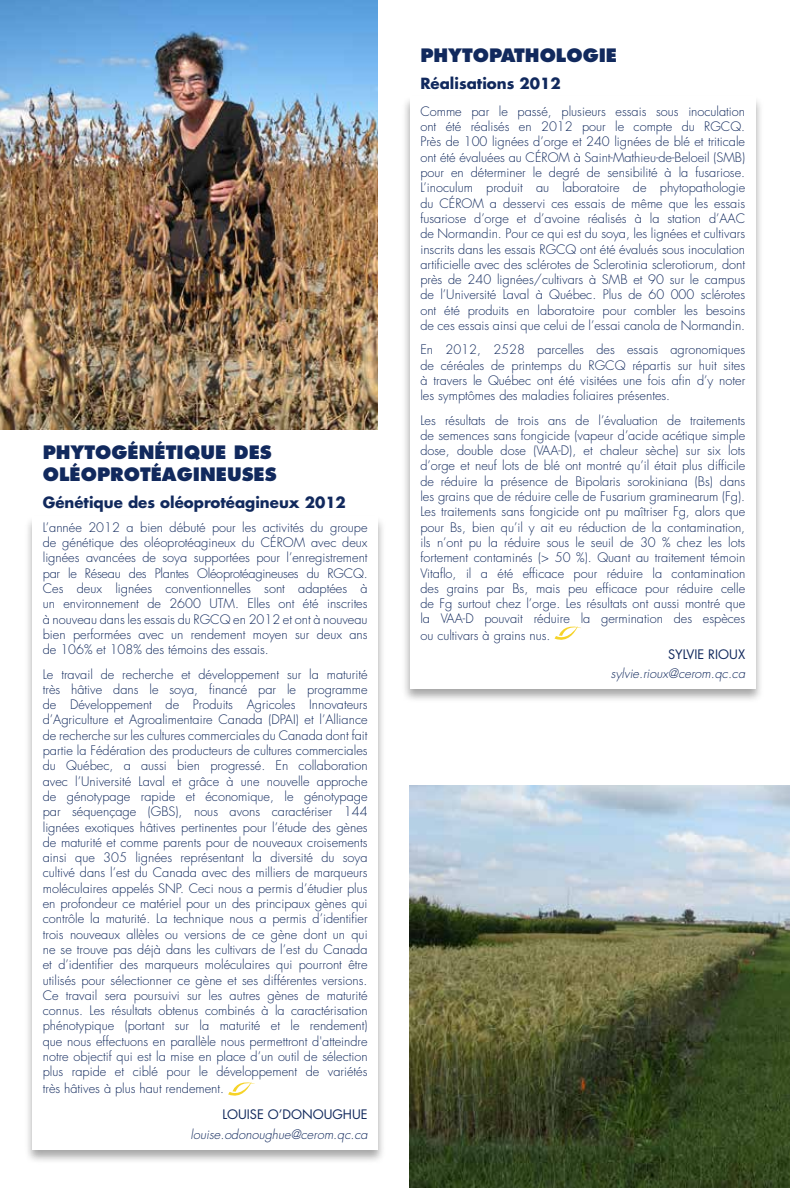
<style>
.page{position:relative;width:790px;height:1188px;background:#fff}
.page>*{position:absolute;margin:0;border:0;box-sizing:border-box;transform-origin:0 0}
.t1{font:800 18px "Futura";color:#11295d}
.t2{font:700 15px "Futura";color:#11295d}
.t3{font:300 12.75px/15.3px "Futura";color:#11295d;text-align:justify}
.t4{font:italic 300 12.75px "Futura";color:#11295d}
.t5{font:12.75px "Futura";color:#11295d}
</style>
<div class="page">
<div style="left:402px;top:95px;width:362px;height:608px;background:#000;opacity:.35"></div>
<div style="left:410px;top:96px;width:345px;height:592px;background:#fff"></div>
<div style="left:24px;top:515px;width:362px;height:649px;background:#000;opacity:.35"></div>
<div style="left:32px;top:516px;width:346px;height:633px;background:#fff"></div>
<svg style="left:228px;top:1082px;width:27px;height:14px"></svg>
<svg style="left:554px;top:626px;width:27px;height:14px"></svg>
<img style="left:0;top:0;width:378px;height:429px">
<img style="left:410px;top:785px;width:380px;height:403px">
<h1 class="t1" style="left:43px;top:441px;width:83px">PHYTOGÉNÉ</h1>
<h1 class="t1" style="left:166px;top:441px;width:108px">TIQUE DES</h1>
<h1 class="t1" style="left:43px;top:462px;width:122px">OLÉOPROTÉAGINE</h1>
<h1 class="t1" style="left:227px;top:462px;width:51px">USES</h1>
<p class="t2" style="left:43px;top:492px;width:305px">Génétique des oléoprotéagineux 2012</p>
<p class="t3" style="left:43px;top:520px;width:326px">L’année 2012 a bien débuté pour les activités du groupe de génétique des oléoprotéagineux du CÉROM avec deux lignées avancées de soya supportées pour l’enregistrement par le Réseau des Plantes Oléoprotéagineuses du RGCQ.<br>Ces deux lignées conventionnelles sont adaptées à un environnement de 2600 UTM. Elles ont été inscrites à nouveau dans les essais du RGCQ en 2012 et ont à nouveau bien performées avec un rendement moyen sur deux ans de 106% et 108% des témoins des essais.</p>
<p class="t3" style="left:43px;top:667px;width:326px">Le travail de recherche et développement sur la maturité très hâtive dans le soya, financé par le programme de Développement de Produits Agricoles Innovateurs d’Agriculture et Agroalimentaire Canada (DPAI) et l’Alliance de recherche sur les cultures commerciales du Canada dont fait partie la Fédération des producteurs de cultures commerciales du Québec, a aussi bien progressé. En collaboration avec l’Université Laval et grâce à une nouvelle approche de génotypage rapide et économique, le génotypage par séquençage (GBS), nous avons caractériser 144 lignées exotiques hâtives pertinentes pour l’étude des gènes de maturité et comme parents pour de nouveaux croisements ainsi que 305 lignées représentant la diversité du soya cultivé dans l’est du Canada avec des milliers de marqueurs moléculaires appelés SNP. Ceci nous a permis d’étudier plus en profondeur ce matériel pour un des principaux gènes qui contrôle la maturité. La technique nous a permis d’identifier trois nouveaux allèles ou versions de ce gène dont un qui ne se trouve pas déjà dans les cultivars de l’est du Canada et d’identifier des marqueurs moléculaires qui pourront être utilisés pour sélectionner ce gène et ses différentes versions.<br>Ce travail sera poursuivi sur les autres gènes de maturité connus. Les résultats obtenus combinés à la caractérisation phénotypique (portant sur la maturité et le rendement) que nous effectuons en parallèle nous permettront d'atteindre notre objectif qui est la mise en place d’un outil de sélection plus rapide et ciblé pour le développement de variétés très hâtives à plus haut rendement.</p>
<p class="t5" style="left:222px;top:1106px;width:147px">LOUISE O’DONOUGHUE</p>
<p class="t4" style="left:191px;top:1126px;width:178px">louise.odonoughue@cerom.qc.ca</p>
<h1 class="t1" style="left:420px;top:43px;width:175px">PHYTOPATHOLOGIE</h1>
<p class="t2" style="left:420px;top:73px;width:142px">Réalisations 2012</p>
<p class="t3" style="left:420px;top:104px;width:326px">Comme par le passé, plusieurs essais sous inoculation ont été réalisés en 2012 pour le compte du RGCQ.<br>Près de 100 lignées d’orge et 240 lignées de blé et triticale ont été évaluées au CÉROM à Saint-Mathieu-de-Beloeil (SMB) pour en déterminer le degré de sensibilité à la fusariose.<br>L’inoculum produit au laboratoire de phytopathologie du CÉROM a desservi ces essais de même que les essais fusariose d’orge et d’avoine réalisés à la station d’AAC de Normandin. Pour ce qui est du soya, les lignées et cultivars inscrits dans les essais RGCQ ont été évalués sous inoculation artificielle avec des sclérotes de Sclerotinia sclerotiorum, dont près de 240 lignées/cultivars à SMB et 90 sur le campus de l’Université Laval à Québec. Plus de 60 000 sclérotes ont été produits en laboratoire pour combler les besoins de ces essais ainsi que celui de l’essai canola de Normandin.</p>
<p class="t3" style="left:420px;top:342px;width:326px">En 2012, 2528 parcelles des essais agronomiques de céréales de printemps du RGCQ répartis sur huit sites à travers le Québec ont été visitées une fois afin d’y noter les symptômes des maladies foliaires présentes.</p>
<p class="t3" style="left:420px;top:413px;width:326px">Les résultats de trois ans de l’évaluation de traitements de semences sans fongicide (vapeur d’acide acétique simple dose, double dose (VAA-D), et chaleur sèche) sur six lots d’orge et neuf lots de blé ont montré qu’il était plus difficile de réduire la présence de Bipolaris sorokiniana (Bs) dans les grains que de réduire celle de Fusarium graminearum (Fg).<br>Les traitements sans fongicide ont pu maîtriser Fg, alors que pour Bs, bien qu’il y ait eu réduction de la contamination, ils n’ont pu la réduire sous le seuil de 30 % chez les lots fortement contaminés (&gt; 50 %). Quant au traitement témoin Vitaflo, il a été efficace pour réduire la contamination des grains par Bs, mais peu efficace pour réduire celle de Fg surtout chez l’orge. Les résultats ont aussi montré que la VAA-D pouvait réduire la germination des espèces ou cultivars à grains nus.</p>
<p class="t5" style="left:668px;top:646px;width:79px">SYLVIE RIOUX</p>
<p class="t4" style="left:611px;top:666px;width:136px">sylvie.rioux@cerom.qc.ca</p>
</div>
